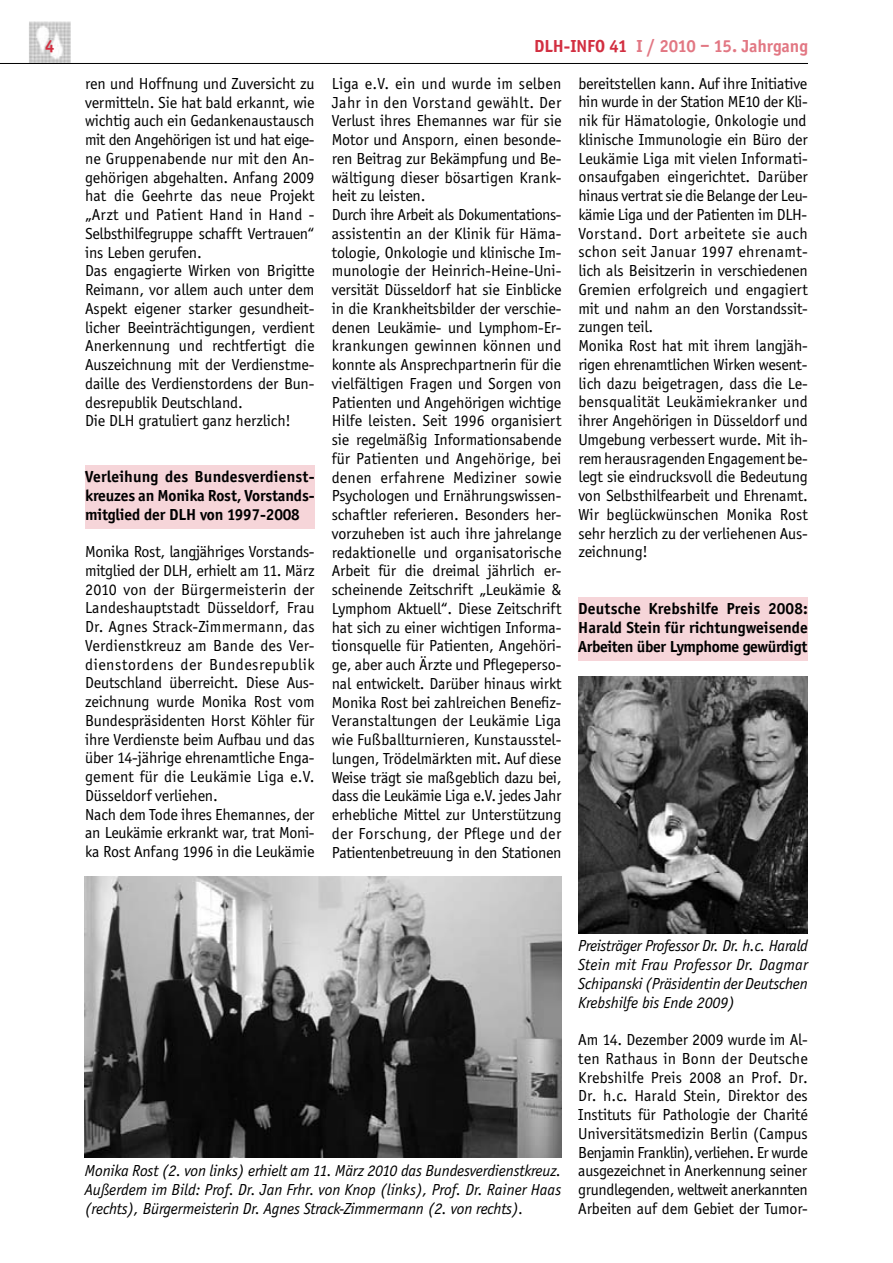
<style>
.page{position:relative;width:893px;height:1263px;background:#fff}
.page>*{position:absolute;margin:0;border:0;box-sizing:border-box;transform-origin:0 0}
.t1{font:700 18px "Officina Sans";color:#e27783}
.t2{font:700 18px "Officina Sans";color:#d22e40}
.t3{font:16.5px/18.8px "Officina Sans";letter-spacing:-.01em;color:#000}
.t4{font:italic 16.5px/18.8px "Officina Sans";letter-spacing:-.01em;color:#000;text-align:justify}
.t5{font:700 16.5px/18.8px "Officina Sans";letter-spacing:-.01em;color:#000;text-align:justify}
.s1{color:#d22e40}
</style>
<div class="page">
<img style="left:29px;top:21px;width:42px;height:42px">
<hr style="left:0;top:63px;width:808px;height:1px;background:#000">
<div style="left:85px;top:465px;width:230px;height:64px;background:#f6d5d9"></div>
<img style="left:85px;top:876px;width:476px;height:282px">
<div style="left:578px;top:597px;width:230px;height:63px;background:#f6d5d9"></div>
<img style="left:578px;top:676px;width:230px;height:257px">
<p class="t2" style="left:45px;top:35px;width:11px">4</p>
<p class="t1" style="left:534px;top:35px;width:275px"><span class="s1">DLH-INFO 41</span> I / 2010 – 15. Jahrgang</p>
<p class="t3" style="left:85px;top:74px;width:231px">ren und Hoffnung und Zuversicht zu vermitteln. Sie hat bald erkannt, wie wichtig auch ein Gedankenaustausch mit den Angehörigen ist und hat eige&shy;ne Gruppenabende nur mit den An&shy;gehörigen abgehalten. Anfang 2009 hat die Geehrte das neue Projekt „Arzt und Patient Hand in Hand - Selbsthilfegruppe schafft Vertrauen“ ins Leben gerufen.<br>Das engagierte Wirken von Brigitte Reimann, vor allem auch unter dem Aspekt eigener starker gesundheit&shy;licher Beeinträchtigungen, verdient Anerkennung und rechtfertigt die Auszeichnung mit der Verdienstme&shy;daille des Verdienstordens der Bun&shy;desrepublik Deutschland.<br>Die DLH gratuliert ganz herzlich!</p>
<p class="t3" style="left:578px;top:74px;width:231px">bereitstellen kann. Auf ihre Initiative hin wurde in der Station ME10 der Kli&shy;nik für Hämatologie, Onkologie und klinische Immunologie ein Büro der Leukämie Liga mit vielen Informati&shy;onsaufgaben eingerichtet. Darüber hinaus vertrat sie die Belange der Leu&shy;kämie Liga und der Patienten im DLH-Vorstand. Dort arbeitete sie auch schon seit Januar 1997 ehrenamt&shy;lich als Beisitzerin in verschiedenen Gremien erfolgreich und engagiert mit und nahm an den Vorstandssit&shy;zungen teil.<br>Monika Rost hat mit ihrem langjäh&shy;rigen ehrenamtlichen Wirken wesent&shy;lich dazu beigetragen, dass die Le&shy;bensqualität Leukämiekranker und ihrer Angehörigen in Düsseldorf und Umgebung verbessert wurde. Mit ih&shy;rem herausragenden Engagement be&shy;legt sie eindrucksvoll die Bedeutung von Selbsthilfearbeit und Ehrenamt.<br>Wir beglückwünschen Monika Rost sehr herzlich zu der verliehenen Aus&shy;zeichnung!</p>
<p class="t3" style="left:332px;top:74px;width:231px">Liga e.V. ein und wurde im selben Jahr in den Vorstand gewählt. Der Verlust ihres Ehemannes war für sie Motor und Ansporn, einen besonde&shy;ren Beitrag zur Bekämpfung und Be&shy;wältigung dieser bösartigen Krank&shy;heit zu leisten.<br>Durch ihre Arbeit als Dokumentations&shy;assistentin an der Klinik für Häma&shy;tologie, Onkologie und klinische Im&shy;munologie der Heinrich-Heine-Uni&shy;versität Düsseldorf hat sie Einblicke in die Krankheitsbilder der verschie&shy;denen Leukämie- und Lymphom-Er&shy;krankungen gewinnen können und konnte als Ansprechpartnerin für die vielfältigen Fragen und Sorgen von Patienten und Angehörigen wichtige Hilfe leisten. Seit 1996 organisiert sie regelmäßig Informationsabende für Patienten und Angehörige, bei denen erfahrene Mediziner sowie Psychologen und Ernährungswissen&shy;schaftler referieren. Besonders her&shy;vorzuheben ist auch ihre jahrelange redaktionelle und organisatorische Arbeit für die dreimal jährlich er&shy;scheinende Zeitschrift „Leukämie &amp; Lymphom Aktuell“. Diese Zeitschrift hat sich zu einer wichtigen Informa&shy;tionsquelle für Patienten, Angehöri&shy;ge, aber auch Ärzte und Pflegeperso&shy;nal entwickelt. Darüber hinaus wirkt Monika Rost bei zahlreichen Benefiz-Veranstaltungen der Leukämie Liga wie Fußballturnieren, Kunstausstel&shy;lungen, Trödelmärkten mit. Auf diese Weise trägt sie maßgeblich dazu bei, dass die Leukämie Liga e.V. jedes Jahr erhebliche Mittel zur Unterstützung der Forschung, der Pflege und der Patientenbetreuung in den Stationen</p>
<p class="t5" style="left:85px;top:467px;width:231px">Verleihung des Bundesverdienst&shy;kreuzes an Monika Rost, Vorstands&shy;mitglied der DLH von 1997-2008</p>
<p class="t3" style="left:85px;top:543px;width:231px">Monika Rost, langjähriges Vorstands&shy;mitglied der DLH, erhielt am 11. März 2010 von der Bürgermeisterin der Landeshauptstadt Düsseldorf, Frau Dr. Agnes Strack-Zimmermann, das Verdienstkreuz am Bande des Ver&shy;dienstordens der Bundesrepublik Deutschland überreicht. Diese Aus&shy;zeichnung wurde Monika Rost vom Bundespräsidenten Horst Köhler für ihre Verdienste beim Aufbau und das über 14-jährige ehrenamtliche Enga&shy;gement für die Leukämie Liga e.V.<br>Düsseldorf verliehen.<br>Nach dem Tode ihres Ehemannes, der an Leukämie erkrankt war, trat Moni&shy;ka Rost Anfang 1996 in die Leukämie</p>
<p class="t5" style="left:578px;top:599px;width:231px">Deutsche Krebshilfe Preis 2008:<br>Harald Stein für richtungweisende Arbeiten über Lymphome gewürdigt</p>
<p class="t4" style="left:85px;top:1162px;width:478px">Monika Rost (2. von links) erhielt am 11. März 2010 das Bundesverdienstkreuz.<br>Außerdem im Bild: Prof. Dr. Jan Frhr. von Knop (links), Prof. Dr. Rainer Haas (rechts), Bürgermeisterin Dr. Agnes Strack-Zimmermann (2. von rechts).</p>
<p class="t4" style="left:578px;top:937px;width:231px">Preisträger Professor Dr. Dr. h.c. Harald Stein mit Frau Professor Dr. Dagmar Schipanski (Präsidentin der Deutschen Krebshilfe bis Ende 2009)</p>
<p class="t3" style="left:578px;top:1030px;width:231px;text-align:justify">Am 14. Dezember 2009 wurde im Al&shy;ten Rathaus in Bonn der Deutsche Krebshilfe Preis 2008 an Prof. Dr.<br>Dr. h.c. Harald Stein, Direktor des Instituts für Pathologie der Charité Universitätsmedizin Berlin (Campus Benjamin Franklin), verliehen. Er wurde ausgezeichnet in Anerkennung seiner grundlegenden, weltweit anerkannten Arbeiten auf dem Gebiet der Tumor-</p>
</div>
